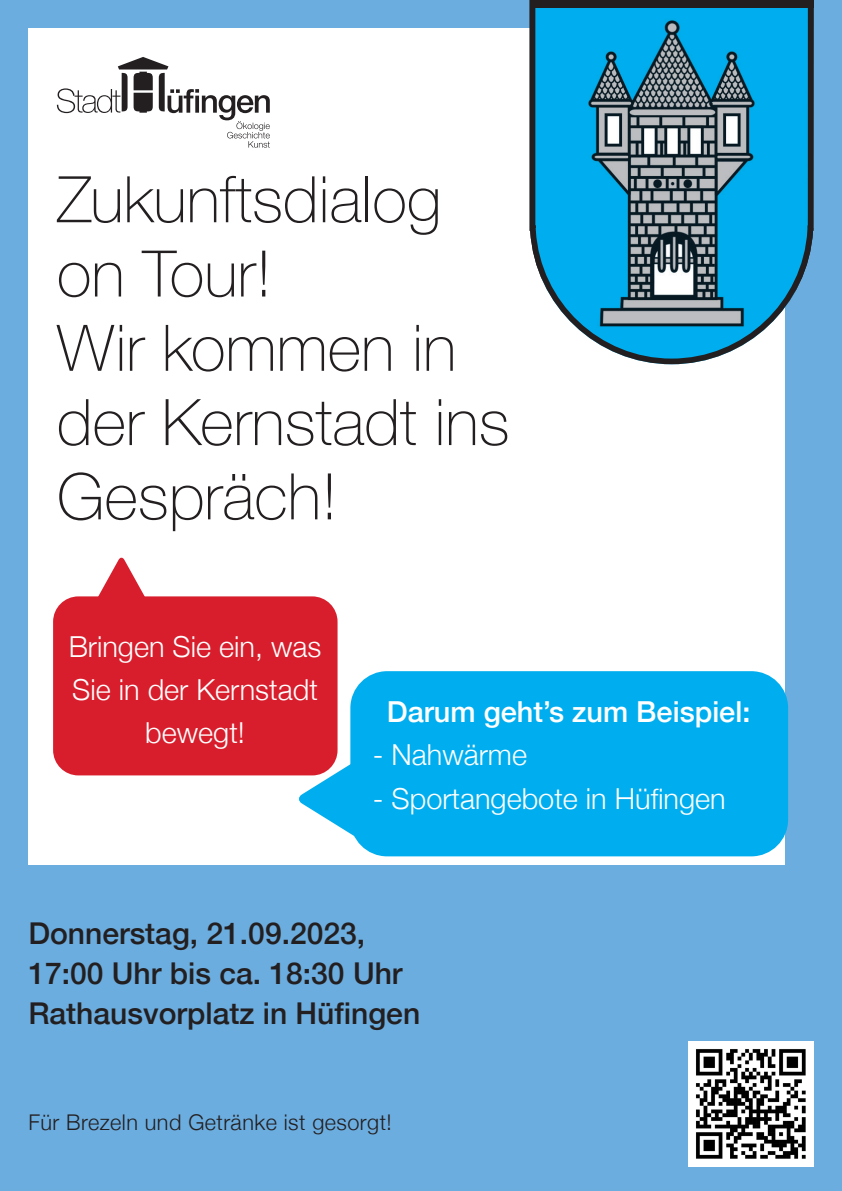
<style>
.page{position:relative;width:842px;height:1191px;background:#6caddf}
.page>*{position:absolute;margin:0;border:0;box-sizing:border-box;transform-origin:0 0}
.t1{font:100 64.2px/74.2px "Helvetica Neue";color:#231f20}
.t2{font:500 30px "Helvetica Neue";color:#231f20}
.t3{font:300 28.9px/43.3px "Helvetica Neue";color:#fff;text-align:center}
.t4{font:500 28.9px "Helvetica Neue";color:#fff}
.t5{font:300 21.7px "Helvetica Neue";letter-spacing:.02em;color:#231f20}
</style>
<div class="page">
<div style="left:28px;top:28px;width:757px;height:837px;background:#fff"></div>
<svg style="left:57px;top:57px;width:213px;height:91px"></svg>
<div style="left:350px;top:671px;width:438px;height:185px;background:#00aeef;border-radius:37px"></div>
<svg style="left:298px;top:757px;width:59px;height:83px"></svg>
<div style="left:53px;top:596px;width:285px;height:179px;background:#d81e2c;border-radius:25px"></div>
<svg style="left:94px;top:557px;width:54px;height:40px"></svg>
<img style="left:688px;top:1041px;width:125px;height:125px">
<svg style="left:529px;top:0;width:285px;height:365px;background:#369ac1"></svg>
<div style="left:530px;top:0;width:283px;height:7px;background:#231f20"></div>
<p class="t1" style="left:57px;top:159px;width:386px">Zukunftsdialog on Tour!</p>
<p class="t1" style="left:57px;top:308px;width:401px">Wir kommen in</p>
<p class="t1" style="left:57px;top:382px;width:454px">der Kernstadt ins<br>Gespräch!</p>
<p class="t3" style="left:69px;top:622px;width:254px">Bringen Sie ein, was<br>Sie in der Kernstadt bewegt!</p>
<p class="t4" style="left:387px;top:688px;width:365px">Darum geht’s zum Beispiel:</p>
<p class="t3" style="left:373px;top:731px;width:156px">- Nahwärme</p>
<p class="t3" style="left:373px;top:774px;width:354px">- Sportangebote in Hüfingen</p>
<p class="t2" style="left:28px;top:909px;width:338px">Donnerstag, 21.09.2023,</p>
<p class="t2" style="left:28px;top:949px;width:376px">17:00 Uhr bis ca. 18:30 Uhr</p>
<p class="t2" style="left:28px;top:989px;width:393px">Rathausvorplatz in Hüfingen</p>
<p class="t5" style="left:28px;top:1105px;width:365px">Für Brezeln und Getränke ist gesorgt!</p>
</div>
